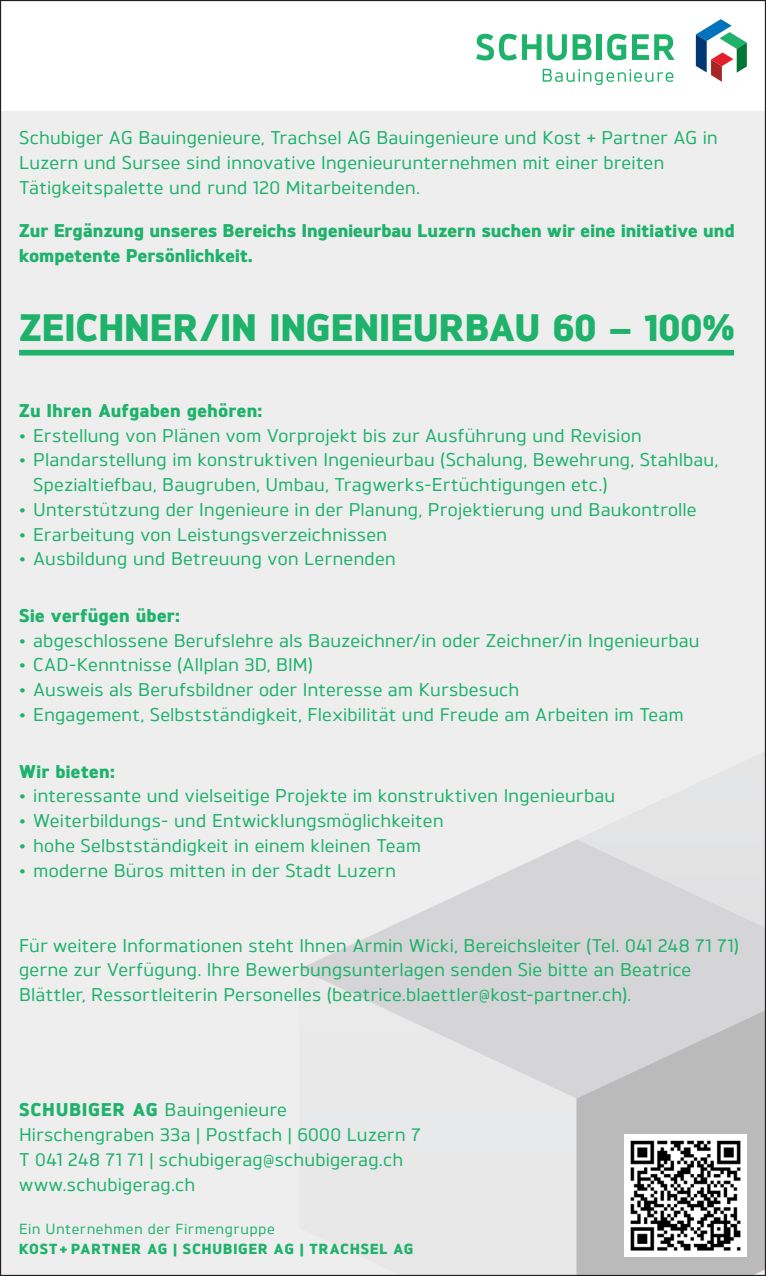
<style>
.page{position:relative;width:766px;height:1276px;background:#fff}
.page>*{position:absolute;margin:0;border:0;box-sizing:border-box;transform-origin:0 0}
.t1{font:800 38.25px "Brokman";letter-spacing:.02em;color:#1eb26a}
.text_aufzählung{font:500 18.45px/24.8px "Brokman";letter-spacing:.01em;color:#1eb26a}
.text_aufzählung-2{font:800 18.45px/24.8px "Brokman";letter-spacing:.015em;color:#1eb26a}
.t2{font:800 14.62px "Brokman";letter-spacing:.075em;color:#1eb26a}
.t3{font:500 14.62px "Brokman";letter-spacing:.035em;color:#1eb26a}
.s1{font-size:36px}
.s2{font-weight:800}
</style>
<div class="page">
<div style="left:0;top:111px;width:765px;height:1165px;background:#eeeeef"></div>
<div style="left:580px;top:826px;width:183px;height:13px;background:#e3e4e5"></div>
<svg style="left:300px;top:839px;width:463px;height:259px;fill:#d5d5d7"></svg>
<svg style="left:576px;top:969px;width:187px;height:305px;background:#c5c4c6"></svg>
<svg style="left:542px;top:69px;width:131px;height:16px"></svg>
<svg style="left:695px;top:19px;width:51px;height:63px"></svg>
<svg style="left:476px;top:34px;width:65px;height:26px"></svg>
<svg style="left:547px;top:34px;width:19px;height:26px"></svg>
<svg style="left:572px;top:34px;width:19px;height:26px"></svg>
<div style="left:596px;top:34px;width:5px;height:26px;background:#1eb26a"></div>
<svg style="left:607px;top:34px;width:67px;height:26px"></svg>
<div style="left:19px;top:350px;width:714px;height:5px;background:#1eb26a"></div>
<img style="left:624px;top:1134px;width:122px;height:122px">
<p class="text_aufzählung" style="left:19px;top:124px;width:700px">Schubiger AG Bauingenieure, Trachsel AG Bauingenieure und Kost + Partner AG in<br>Luzern und Sursee sind innovative Ingenieurunternehmen mit einer breiten<br>Tätigkeitspalette und rund 120 Mitarbeitenden.</p>
<p class="text_aufzählung-2" style="left:19px;top:217px;width:717px">Zur Ergänzung unseres Bereichs Ingenieurbau Luzern suchen wir eine initiative und kompetente Persönlichkeit.</p>
<p class="t1" style="left:19px;top:300px;width:717px">ZEICHNER/IN INGENIEURBAU 60 <span class="s1">—</span> 100%</p>
<p class="text_aufzählung-2" style="left:19px;top:397px;width:244px">Zu Ihren Aufgaben gehören:</p>
<p class="text_aufzählung" style="left:19px;top:422px;width:624px">• Erstellung von Plänen vom Vorprojekt bis zur Ausführung und Revision</p>
<p class="text_aufzählung" style="left:33px;top:447px;width:686px;text-indent:-14px">• Plandarstellung im konstruktiven Ingenieurbau (Schalung, Bewehrung, Stahlbau,<br>Spezialtiefbau, Baugruben, Umbau, Tragwerks-Ertüchtigungen etc.)</p>
<p class="text_aufzählung" style="left:19px;top:496px;width:678px">• Unterstützung der Ingenieure in der Planung, Projektierung und Baukontrolle</p>
<p class="text_aufzählung" style="left:19px;top:521px;width:369px">• Erarbeitung von Leistungsverzeichnissen</p>
<p class="text_aufzählung" style="left:19px;top:546px;width:378px">• Ausbildung und Betreuung von Lernenden</p>
<p class="text_aufzählung-2" style="left:19px;top:602px;width:162px">Sie verfügen über:</p>
<p class="text_aufzählung" style="left:19px;top:627px;width:682px">• abgeschlossene Berufslehre als Bauzeichner/in oder Zeichner/in Ingenieurbau</p>
<p class="text_aufzählung" style="left:19px;top:652px;width:295px">• CAD-Kenntnisse (Allplan 3D, BIM)</p>
<p class="text_aufzählung" style="left:19px;top:676px;width:501px">• Ausweis als Berufsbildner oder Interesse am Kursbesuch</p>
<p class="text_aufzählung" style="left:19px;top:701px;width:666px">• Engagement, Selbstständigkeit, Flexibilität und Freude am Arbeiten im Team</p>
<p class="text_aufzählung-2" style="left:19px;top:757px;width:97px">Wir bieten:</p>
<p class="text_aufzählung" style="left:19px;top:783px;width:597px">• interessante und vielseitige Projekte im konstruktiven Ingenieurbau</p>
<p class="text_aufzählung" style="left:19px;top:807px;width:426px">• Weiterbildungs- und Entwicklungsmöglichkeiten</p>
<p class="text_aufzählung" style="left:19px;top:832px;width:403px">• hohe Selbstständigkeit in einem kleinen Team</p>
<p class="text_aufzählung" style="left:19px;top:857px;width:378px">• moderne Büros mitten in der Stadt Luzern</p>
<p class="text_aufzählung" style="left:19px;top:932px;width:721px">Für weitere Informationen steht Ihnen Armin Wicki, Bereichsleiter (Tel. 041 248 71 71) gerne zur Verfügung. Ihre Bewerbungsunterlagen senden Sie bitte an Beatrice<br>Blättler, Ressortleiterin Personelles (beatrice.blaettler@kost-partner.ch).</p>
<p class="text_aufzählung" style="left:19px;top:1096px;width:269px"><span class="s2">SCHUBIGER AG</span> Bauingenieure</p>
<p class="text_aufzählung" style="left:19px;top:1121px;width:403px">Hirschengraben 33a | Postfach | 6000 Luzern 7</p>
<p class="text_aufzählung" style="left:19px;top:1146px;width:385px">T 041 248 71 71 | schubigerag@schubigerag.ch</p>
<p class="text_aufzählung" style="left:19px;top:1171px;width:177px">www.schubigerag.ch</p>
<p class="t3" style="left:19px;top:1219px;width:257px">Ein Unternehmen der Firmengruppe</p>
<p class="t2" style="left:19px;top:1238px;width:396px">KOST+ PARTNER AG | SCHUBIGER AG | TRACHSEL AG</p>
</div>
